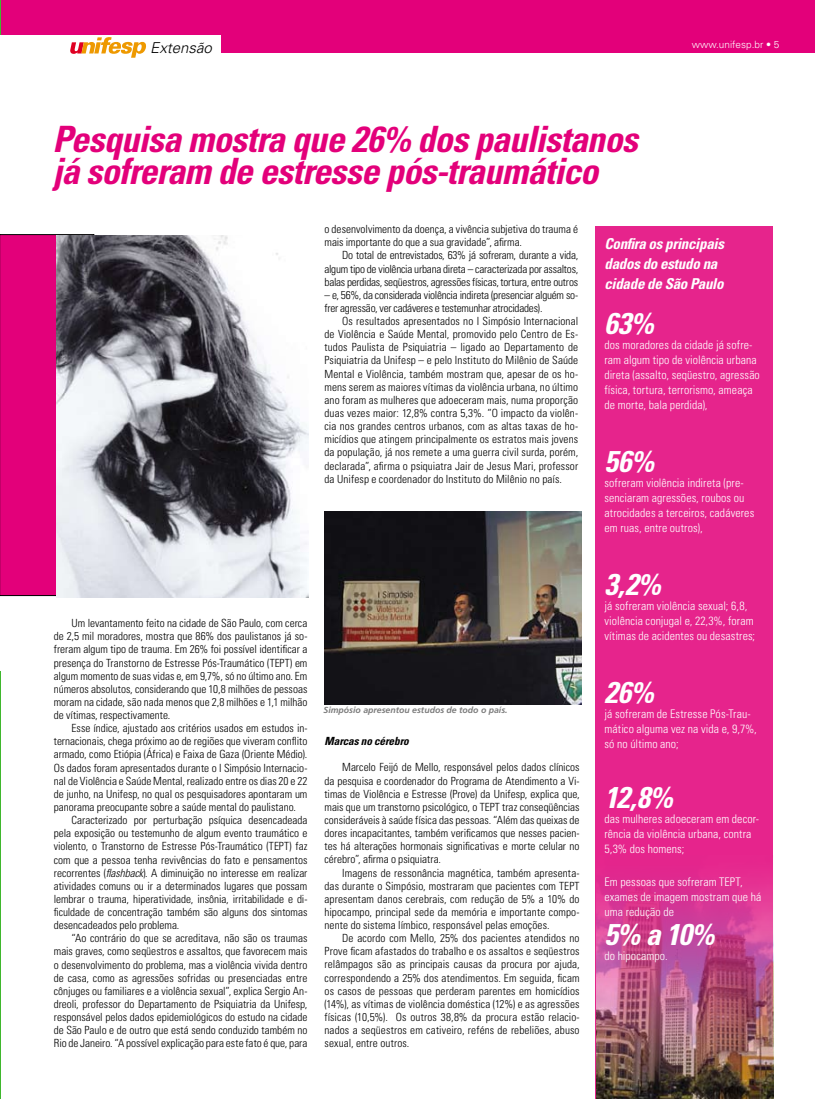
<style>
.page{position:relative;width:815px;height:1099px;background:#fff}
.page>*{position:absolute;margin:0;border:0;box-sizing:border-box;transform-origin:0 0}
.t1{font:italic 700 condensed 36.25px/32.5px "Univers";letter-spacing:-.02em;color:#e3007a}
.t2{font:italic 700 condensed 30px "Univers";letter-spacing:.005em;color:#fff}
.t3{font:italic 700 condensed 15px/20px "Univers";letter-spacing:-.02em;color:#fff}
.t4{font:italic 300 15px "Univers";color:#000}
.t5{font:300 condensed 11.88px/15px "Univers";letter-spacing:.01em;color:#fff}
.t6{font:300 condensed 11.25px/13.1px "Univers";color:#000;text-align:justify}
.t7{font:300 condensed 11.25px/13.1px "Univers";letter-spacing:-.02em;color:#000}
.t8{font:italic 700 condensed 11.25px "Univers";letter-spacing:-.01em;color:#000}
.t9{font:300 10px "Univers";color:#fff}
.t10{font:italic 700 8.75px "Frutiger";color:#7c7c7c}
.s1{font-style:italic}
</style>
<div class="page">
<div style="left:0;top:234px;width:94px;height:361px;background:#e3007a"></div>
<div style="left:596px;top:226px;width:177px;height:872px;background:#e6248c"></div>
<img style="left:596px;top:877px;width:178px;height:221px">
<hr style="left:0;top:671px;width:1px;height:427px;background:#3fb72d">
<div style="left:0;top:0;width:815px;height:34px;background:#e3007a"></div>
<div style="left:221px;top:0;width:594px;height:53px;background:#e3007a"></div>
<svg style="left:70px;top:37px;width:76px;height:21px"></svg>
<hr style="left:0;top:0;width:1px;height:34px;background:#3fb72d">
<img style="left:56px;top:236px;width:253px;height:361px">
<img style="left:325px;top:511px;width:256px;height:193px">
<h3 class="t4" style="left:150px;top:38px;width:63px">Extensão</h3>
<p class="t9" style="left:692px;top:38px;width:89px">www.unifesp.br • 5</p>
<h1 class="t1" style="left:52px;top:122px;width:587px">Pesquisa mostra que 26% dos paulistanos já sofreram de estresse pós-traumático</h1>
<p class="t6" style="left:325px;top:222px;width:255px">o desenvolvimento da doença, a vivência subjetiva do trauma é mais importante do que a sua gravidade”, afirma.</p>
<p class="t6" style="left:325px;top:249px;width:255px;text-indent:18px">Do total de entrevistados, 63% já sofreram, durante a vida, algum tipo de violência urbana direta – caracterizada por assaltos, balas perdidas, seqüestros, agressões físicas, tortura, entre outros</p>
<p class="t7" style="left:325px;top:288px;width:255px">– e, 56%, da considerada violência indireta (presenciar alguém so&shy;frer agressão, ver cadáveres e testemunhar atrocidades).</p>
<p class="t6" style="left:325px;top:314px;width:255px;text-indent:18px">Os resultados apresentados no I Simpósio Internacional de Violência e Saúde Mental, promovido pelo Centro de Es&shy;tudos Paulista de Psiquiatria – ligado ao Departamento de Psiquiatria da Unifesp – e pelo Instituto do Milênio de Saúde Mental e Violência, também mostram que, apesar de os ho&shy;mens serem as maiores vítimas da violência urbana, no último ano foram as mulheres que adoeceram mais, numa proporção duas vezes maior: 12,8% contra 5,3%. ”O impacto da violên&shy;cia nos grandes centros urbanos, com as altas taxas de ho&shy;micídios que atingem principalmente os estratos mais jovens da população, já nos remete a uma guerra civil surda, porém, declarada”, afirma o psiquiatra Jair de Jesus Mari, professor da Unifesp e coordenador do Instituto do Milênio no país.</p>
<p class="t6" style="left:54px;top:616px;width:255px;text-indent:18px">Um levantamento feito na cidade de São Paulo, com cerca de 2,5 mil moradores, mostra que 86% dos paulistanos já so&shy;freram algum tipo de trauma. Em 26% foi possível identificar a presença do Transtorno de Estresse Pós-Traumático (TEPT) em algum momento de suas vidas e, em 9,7%, só no último ano. Em números absolutos, considerando que 10,8 milhões de pessoas moram na cidade, são nada menos que 2,8 milhões e 1,1 milhão de vítimas, respectivamente.</p>
<p class="t6" style="left:54px;top:721px;width:255px;text-indent:18px">Esse índice, ajustado aos critérios usados em estudos in&shy;ternacionais, chega próximo ao de regiões que viveram conflito armado, como Etiópia (África) e Faixa de Gaza (Oriente Médio).<br>Os dados foram apresentados durante o I Simpósio Internacio&shy;nal de Violência e Saúde Mental, realizado entre os dias 20 e 22 de junho, na Unifesp, no qual os pesquisadores apontaram um panorama preocupante sobre a saúde mental do paulistano.</p>
<p class="t6" style="left:54px;top:813px;width:255px;text-indent:18px">Caracterizado por perturbação psíquica desencadeada pela exposição ou testemunho de algum evento traumático e violento, o Transtorno de Estresse Pós-Traumático (TEPT) faz com que a pessoa tenha revivências do fato e pensamentos recorrentes (<span class="s1">flashback</span>). A diminuição no interesse em realizar atividades comuns ou ir a determinados lugares que possam lembrar o trauma, hiperatividade, insônia, irritabilidade e di&shy;ficuldade de concentração também são alguns dos sintomas desencadeados pelo problema.</p>
<p class="t6" style="left:54px;top:931px;width:255px;text-indent:18px">“Ao contrário do que se acreditava, não são os traumas mais graves, como seqüestros e assaltos, que favorecem mais o desenvolvimento do problema, mas a violência vivida dentro de casa, como as agressões sofridas ou presenciadas entre cônjuges ou familiares e a violência sexual”, explica Sergio An&shy;dreoli, professor do Departamento de Psiquiatria da Unifesp, responsável pelos dados epidemiológicos do estudo na cidade de São Paulo e de outro que está sendo conduzido também no Rio de Janeiro. “A possível explicação para este fato é que, para</p>
<p class="t10" style="left:324px;top:705px;width:186px">Simpósio apresentou estudos de todo o país.</p>
<p class="t8" style="left:325px;top:734px;width:86px">Marcas no cérebro</p>
<p class="t6" style="left:325px;top:760px;width:257px;text-indent:18px">Marcelo Feijó de Mello, responsável pelos dados clínicos da pesquisa e coordenador do Programa de Atendimento a Vi&shy;timas de Violência e Estresse (Prove) da Unifesp, explica que, mais que um transtorno psicológico, o TEPT traz conseqüências consideráveis à saúde física das pessoas. “Além das queixas de dores incapacitantes, também verificamos que nesses pacien&shy;tes há alterações hormonais significativas e morte celular no cérebro”, afirma o psiquiatra.</p>
<p class="t6" style="left:325px;top:865px;width:257px;text-indent:18px">Imagens de ressonância magnética, também apresenta&shy;das durante o Simpósio, mostraram que pacientes com TEPT apresentam danos cerebrais, com redução de 5% a 10% do hipocampo, principal sede da memória e importante compo&shy;nente do sistema límbico, responsável pelas emoções.</p>
<p class="t6" style="left:325px;top:931px;width:257px;text-indent:18px">De acordo com Mello, 25% dos pacientes atendidos no Prove ficam afastados do trabalho e os assaltos e seqüestros relâmpagos são as principais causas da procura por ajuda, correspondendo a 25% dos atendimentos. Em seguida, ficam os casos de pessoas que perderam parentes em homicídios (14%), as vítimas de violência doméstica (12%) e as agressões físicas (10,5%). Os outros 38,8% da procura estão relacio&shy;nados a seqüestros em cativeiro, reféns de rebeliões, abuso sexual, entre outros.</p>
<h3 class="t3" style="left:604px;top:233px;width:121px">Confira os principais dados do estudo na cidade de São Paulo</h3>
<h2 class="t2" style="left:604px;top:305px;width:51px">63%</h2>
<p class="t5" style="left:604px;top:337px;width:157px">dos moradores da cidade já sofre&shy;ram algum tipo de violência urbana direta (assalto, seqüestro, agressão física, tortura, terrorismo, ameaça de morte, bala perdida),</p>
<h2 class="t2" style="left:604px;top:443px;width:51px">56%</h2>
<p class="t5" style="left:604px;top:475px;width:151px">sofreram violência indireta (pre&shy;senciaram agressões, roubos ou atrocidades a terceiros, cadáveres em ruas, entre outros),</p>
<h2 class="t2" style="left:604px;top:566px;width:58px">3,2%</h2>
<p class="t5" style="left:604px;top:598px;width:152px">já sofreram violência sexual; 6,8, violência conjugal e, 22,3%, foram vítimas de acidentes ou desastres;</p>
<h2 class="t2" style="left:604px;top:674px;width:51px">26%</h2>
<p class="t5" style="left:604px;top:706px;width:154px">já sofreram de Estresse Pós-Trau&shy;mático alguma vez na vida e, 9,7%, só no último ano;</p>
<h2 class="t2" style="left:604px;top:779px;width:70px">12,8%</h2>
<p class="t5" style="left:604px;top:811px;width:156px">das mulheres adoeceram em decor&shy;rência da violência urbana, contra<br>5,3% dos homens;</p>
<p class="t5" style="left:604px;top:874px;width:159px">Em pessoas que sofreram TEPT, exames de imagem mostram que há uma redução de</p>
<h2 class="t2" style="left:604px;top:915px;width:112px">5% a 10%</h2>
<p class="t5" style="left:604px;top:947px;width:65px">do hipocampo.</p>
</div>
